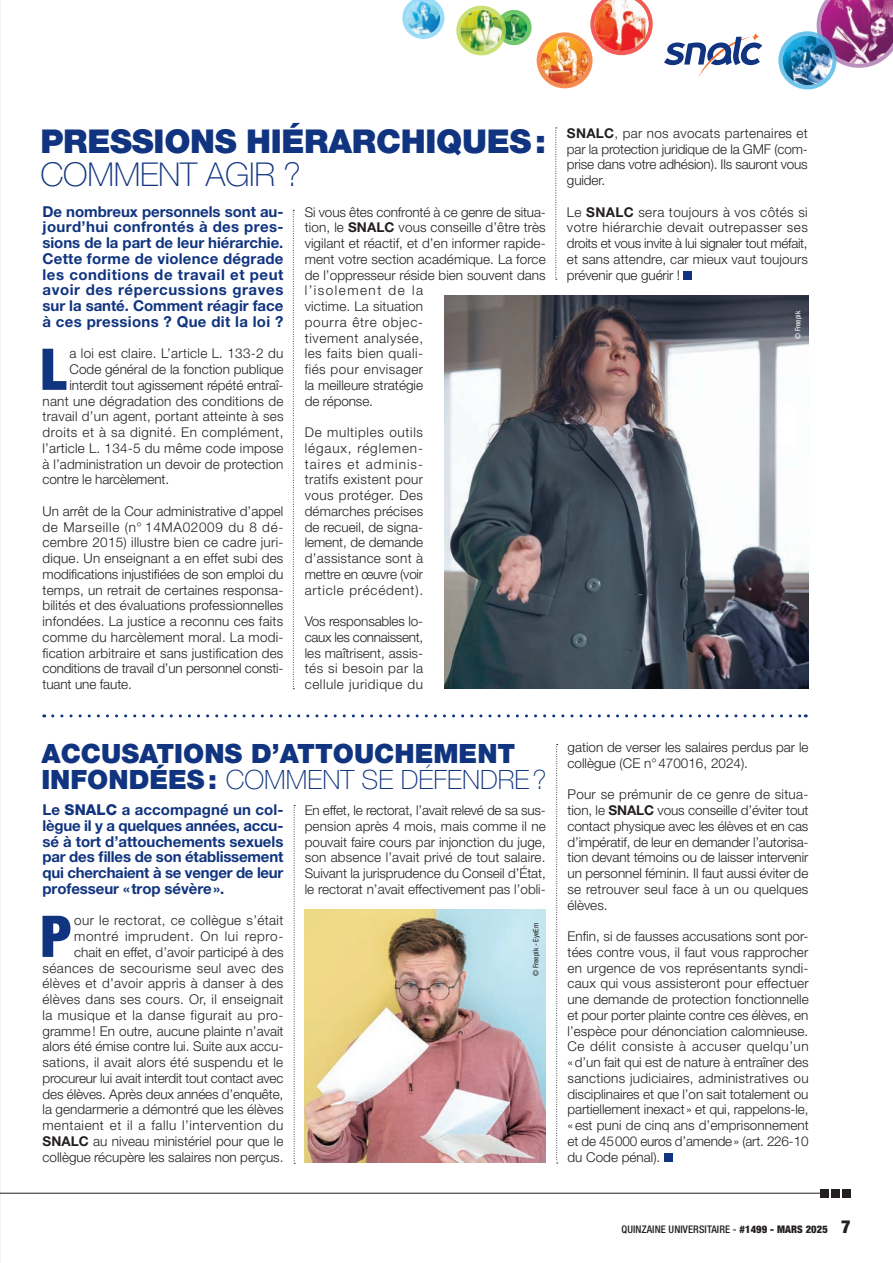
<style>
.page{position:relative;width:893px;height:1263px;background:#fff}
.page>*{position:absolute;margin:0;border:0;box-sizing:border-box;transform-origin:0 0}
.t1{font:900 condensed 57.6px "Helvetica Neue LT Pro";color:#10347f}
.Titre_édito{font:900 32.85px "Helvetica Neue LT Pro";letter-spacing:-.01em;color:#10347f}
.Titre_édito-2{font:100 32.85px "Helvetica Neue LT Pro";letter-spacing:-.01em;color:#10347f}
.Titre_édito-3{font:900 26.7px/26.7px "Helvetica Neue LT Pro";color:#10347f}
.t2{font:700 15px/15.8px "Helvetica Neue LT Pro";letter-spacing:-.005em;color:#10347f;text-align:justify}
.t3{font:300 13.5px/15.8px "Helvetica Neue LT Pro";letter-spacing:.005em;color:#231f20;text-align:justify}
.t4{font:300 13.5px "Helvetica Neue LT Pro";letter-spacing:.04em;color:#231f20}
.t5{font:500 condensed 10.5px "Helvetica Neue LT Pro";letter-spacing:.01em;color:#231f20}
.t6{font:condensed 7.5px "Helvetica Neue LT Pro";color:#231f20}
.t7{font:condensed 7.5px "Helvetica Neue LT Pro";color:#fff}
.s1{font-weight:700}
.s2{font-weight:100}
.s3{font-weight:800}
.s4{font-weight:900}
.s5{font-weight:900;font-size:18px}
</style>
<div class="page">
<hr style="left:0;top:106px;width:1px;height:30px;background:#c7d0e9">
<hr style="left:0;top:1193px;width:824px;height:1px;background:#231f20">
<svg style="left:821px;top:1189px;width:29px;height:8px"></svg>
<svg style="left:0;top:131px;width:1px;height:1063px"></svg>
<svg style="left:293px;top:210px;width:1px;height:479px"></svg>
<svg style="left:555px;top:128px;width:2px;height:152px"></svg>
<svg style="left:53px;top:714px;width:753px;height:3px"></svg>
<svg style="left:684px;top:271px;width:8px;height:9px"></svg>
<svg style="left:294px;top:805px;width:1px;height:359px"></svg>
<svg style="left:556px;top:744px;width:2px;height:419px"></svg>
<img style="left:305px;top:910px;width:241px;height:253px">
<img style="left:444px;top:295px;width:364px;height:394px">
<svg style="left:664px;top:1153px;width:9px;height:9px"></svg>
<svg style="left:664px;top:33px;width:98px;height:44px"></svg>
<svg style="left:456px;top:6px;width:50px;height:49px"></svg>
<svg style="left:496px;top:10px;width:36px;height:35px"></svg>
<svg style="left:537px;top:32px;width:55px;height:56px"></svg>
<svg style="left:778px;top:31px;width:58px;height:58px"></svg>
<svg style="left:815px;top:7px;width:61px;height:62px"></svg>
<img style="left:821px;top:0;width:72px;height:64px">
<div style="left:778px;top:31px;width:58px;height:58px;border:4px solid #4cb6e8;border-radius:50%"></div>
<img style="left:783px;top:36px;width:49px;height:49px;border-radius:25px">
<svg style="left:590px;top:8px;width:63px;height:47px"></svg>
<img style="left:595px;top:0;width:53px;height:51px">
<div style="left:537px;top:32px;width:56px;height:56px;border:4px solid #f36e21;border-radius:50%"></div>
<img style="left:541px;top:37px;width:47px;height:47px;border-radius:24px">
<div style="left:496px;top:10px;width:36px;height:35px;border:4px solid #4cb848;border-radius:50%"></div>
<img style="left:501px;top:14px;width:26px;height:27px;border-radius:13px">
<div style="left:456px;top:6px;width:50px;height:49px;border:4px solid #bfd851;border-radius:50%"></div>
<img style="left:461px;top:10px;width:41px;height:41px;border-radius:21px">
<svg style="left:402px;top:0;width:42px;height:39px"></svg>
<img style="left:407px;top:1px;width:33px;height:34px;border-radius:17px">
<p class="Titre_édito" style="left:40px;top:122px;width:507px">PRESSIONS HIÉRARCHIQUES:</p>
<p class="Titre_édito-2" style="left:40px;top:155px;width:262px">COMMENT AGIR ?</p>
<p class="t2" style="left:43px;top:203px;width:243px">De nombreux personnels sont au&shy;jourd’hui confrontés à des pres&shy;sions de la part de leur hiérarchie.<br>Cette forme de violence dégrade les conditions de travail et peut avoir des répercussions graves sur la santé. Comment réagir face à ces pressions ? Que dit la loi ?</p>
<p class="t1" style="left:40px;top:334px;width:28px">L</p>
<p class="t3" style="left:70px;top:345px;width:215px">a loi est claire. L’article L. 133-2 du</p>
<p class="t3" style="left:70px;top:361px;width:216px">Code général de la fonction publique</p>
<p class="t3" style="left:70px;top:377px;width:215px">interdit tout agissement répété entraî-</p>
<p class="t3" style="left:43px;top:393px;width:242px">nant une dégradation des conditions de</p>
<p class="t3" style="left:43px;top:408px;width:242px">travail d’un agent, portant atteinte à ses</p>
<p class="t4" style="left:43px;top:424px;width:243px">droits et à sa dignité. En complément,</p>
<p class="t3" style="left:43px;top:440px;width:243px">l’article L. 134-5 du même code impose</p>
<p class="t3" style="left:43px;top:456px;width:242px">à l’administration un devoir de protection</p>
<p class="t3" style="left:43px;top:471px;width:128px">contre le harcèlement.</p>
<p class="t3" style="left:43px;top:503px;width:242px">Un arrêt de la Cour administrative d’appel de Marseille (n° 14MA02009 du 8 dé&shy;cembre 2015) illustre bien ce cadre juri&shy;dique. Un enseignant a en effet subi des modifications injustifiées de son emploi du temps, un retrait de certaines responsa&shy;bilités et des évaluations professionnelles infondées. La justice a reconnu ces faits comme du harcèlement moral. La modi&shy;fication arbitraire et sans justification des conditions de travail d’un personnel consti&shy;tuant une faute.</p>
<p class="t3" style="left:305px;top:204px;width:242px;text-align:left">Si vous êtes confronté à ce genre de situa&shy;tion, le <span class="s1">SNALC</span> vous conseille d’être très vigilant et réactif, et d’en informer rapide&shy;ment votre section académique. La force de l’oppresseur réside bien souvent dans l’isolement de la<br>victime. La situation<br>pourra être objec-<br>tivement analysée,<br>les faits bien quali-<br>fiés pour envisager<br>la meilleure stratégie<br>de réponse.</p>
<p class="t3" style="left:305px;top:424px;width:120px">De multiples outils légaux, réglemen&shy;taires et adminis&shy;tratifs existent pour vous protéger. Des démarches précises de recueil, de signa&shy;lement, de demande d’assistance sont à mettre en œuvre (voir article précédent).</p>
<p class="t3" style="left:305px;top:613px;width:120px">Vos responsables lo&shy;caux les connaissent, les maîtrisent, assis&shy;tés si besoin par la cellule juridique du</p>
<p class="Titre_édito-3" style="left:41px;top:740px;width:507px">ACCUSATIONS D’ATTOUCHEMENT<br>INFONDÉES: <span class="s2">COMMENT SE DÉFENDRE?</span></p>
<p class="t2" style="left:43px;top:801px;width:242px">Le <span class="s3">SNALC</span> a accompagné un col&shy;lègue il y a quelques années, accu&shy;sé à tort d’attouchements sexuels par des filles de son établissement qui cherchaient à se venger de leur professeur « trop sévère».</p>
<p class="t1" style="left:40px;top:901px;width:32px">P</p>
<p class="t3" style="left:305px;top:802px;width:243px">En effet, le rectorat, l’avait relevé de sa sus&shy;pension après 4 mois, mais comme il ne pouvait faire cours par injonction du juge, son absence l’avait privé de tout salaire.<br>Suivant la jurisprudence du Conseil d’État, le rectorat n’avait effectivement pas l’obli-</p>
<p class="t3" style="left:43px;top:912px;width:243px;text-align:right">our le rectorat, ce collègue s’était montré imprudent. On lui repro-<br>chait en effet, d’avoir participé à des séances de secourisme seul avec des élèves et d’avoir appris à danser à des élèves dans ses cours. Or, il enseignait la musique et la danse figurait au pro&shy;gramme! En outre, aucune plainte n’avait alors été émise contre lui. Suite aux accu&shy;sations, il avait alors été suspendu et le procureur lui avait interdit tout contact avec des élèves. Après deux années d’enquête, la gendarmerie a démontré que les élèves mentaient et il a fallu l’intervention du <span class="s1">SNALC</span> au niveau ministériel pour que le collègue récupère les salaires non perçus.</p>
<p class="t6" style="left:531px;top:976px;width:55px;rotate:-90deg">© Freepik - EyeEm</p>
<p class="t3" style="left:567px;top:125px;width:242px"><span class="s1">SNALC</span>, par nos avocats partenaires et par la protection juridique de la GMF (com&shy;prise dans votre adhésion). Ils sauront vous guider.</p>
<p class="t3" style="left:567px;top:204px;width:242px">Le <span class="s1">SNALC</span> sera toujours à vos côtés si votre hiérarchie devait outrepasser ses droits et vous invite à lui signaler tout méfait, et sans attendre, car mieux vaut toujours prévenir que guérir !</p>
<p class="t7" style="left:793px;top:339px;width:30px;rotate:-90deg">© Freepik</p>
<p class="t3" style="left:568px;top:739px;width:242px">gation de verser les salaires perdus par le collègue (CE n°470016, 2024).</p>
<p class="t3" style="left:568px;top:786px;width:243px">Pour se prémunir de ce genre de situa&shy;tion, le <span class="s1">SNALC</span> vous conseille d’éviter tout contact physique avec les élèves et en cas d’impératif, de leur en demander l’autorisa&shy;tion devant témoins ou de laisser intervenir un personnel féminin. Il faut aussi éviter de se retrouver seul face à un ou quelques élèves.</p>
<p class="t3" style="left:568px;top:928px;width:243px">Enfin, si de fausses accusations sont por&shy;tées contre vous, il faut vous rapprocher en urgence de vos représentants syndi&shy;caux qui vous assisteront pour effectuer une demande de protection fonctionnelle et pour porter plainte contre ces élèves, en l’espèce pour dénonciation calomnieuse.<br>Ce délit consiste à accuser quelqu’un «d’un fait qui est de nature à entraîner des sanctions judiciaires, administratives ou disciplinaires et que l’on sait totalement ou partiellement inexact » et qui, rappelons-le, « est puni de cinq ans d’emprisonnement et de 45000 euros d’amende» (art. 226-10 du Code pénal).</p>
<p class="t5" style="left:621px;top:1223px;width:230px">QUINZAINE UNIVERSITAIRE - <span class="s4">#1499 - MARS 2025</span> <span class="s5">7</span></p>
</div>
